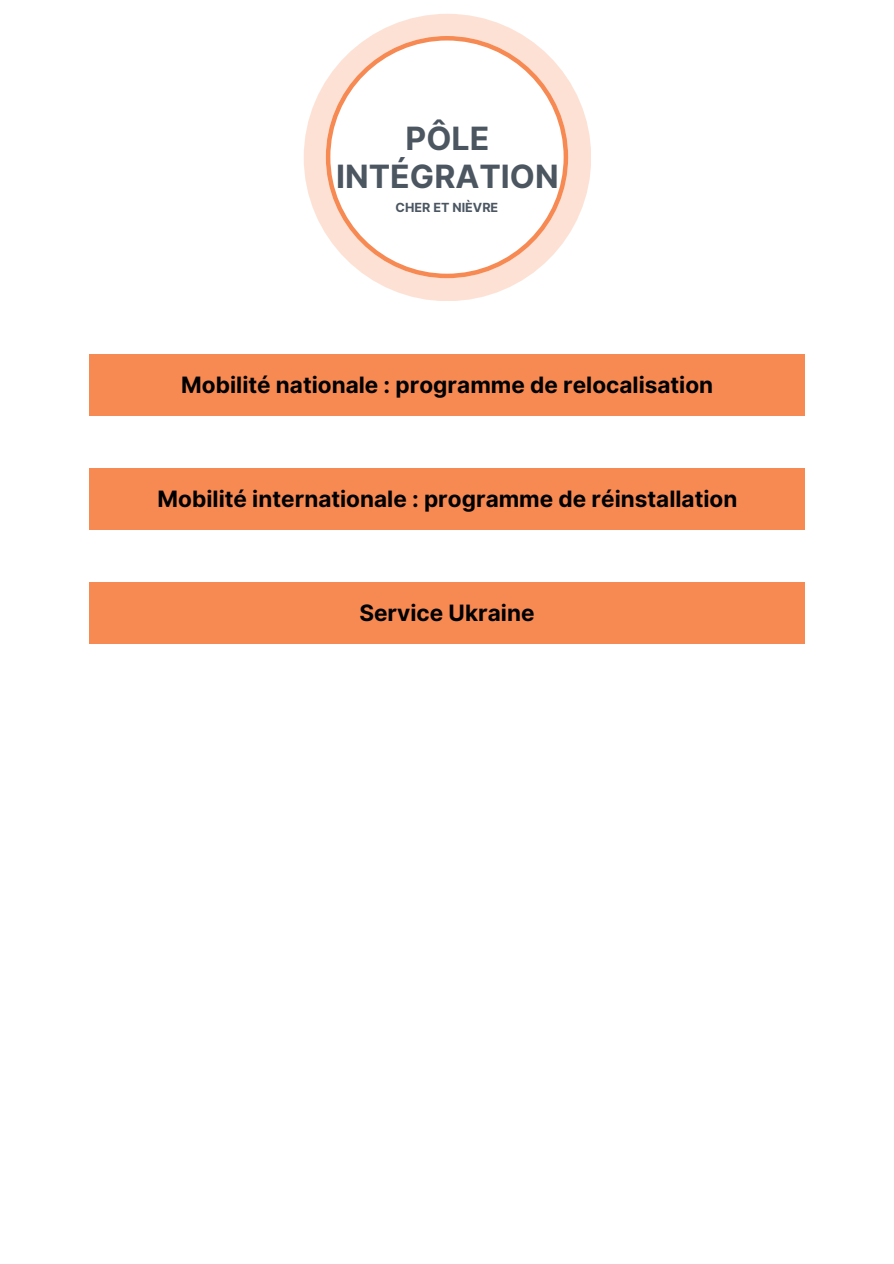
<style>
.page{position:relative;width:894px;height:1264px;background:#fff}
.page>*{position:absolute;margin:0;border:0;box-sizing:border-box;transform-origin:0 0}
.t1{font:700 32.1px/38.2px "Inter";color:#4b5661;text-align:center}
.t2{font:700 22.5px "Inter";color:#000}
.t3{font:700 12.6px "Inter";color:#4b5661}
</style>
<div class="page">
<div style="left:303px;top:14px;width:288px;height:287px;background:#fde1d4;border-radius:50%"></div>
<svg style="left:326px;top:36px;width:242px;height:242px"></svg>
<div style="left:89px;top:354px;width:715px;height:61px;background:#f78953"></div>
<div style="left:90px;top:468px;width:715px;height:61px;background:#f78953"></div>
<div style="left:89px;top:582px;width:715px;height:61px;background:#f78953"></div>
<p class="t1" style="left:336px;top:119px;width:224px">PÔLE<br>INTÉGRATION</p>
<p class="t3" style="left:395px;top:199px;width:104px">CHER ET NIÈVRE</p>
<p class="t2" style="left:181px;top:371px;width:533px">Mobilité nationale : programme de relocalisation</p>
<p class="t2" style="left:157px;top:485px;width:581px">Mobilité internationale : programme de réinstallation</p>
<p class="t2" style="left:359px;top:599px;width:176px">Service Ukraine</p>
</div>
